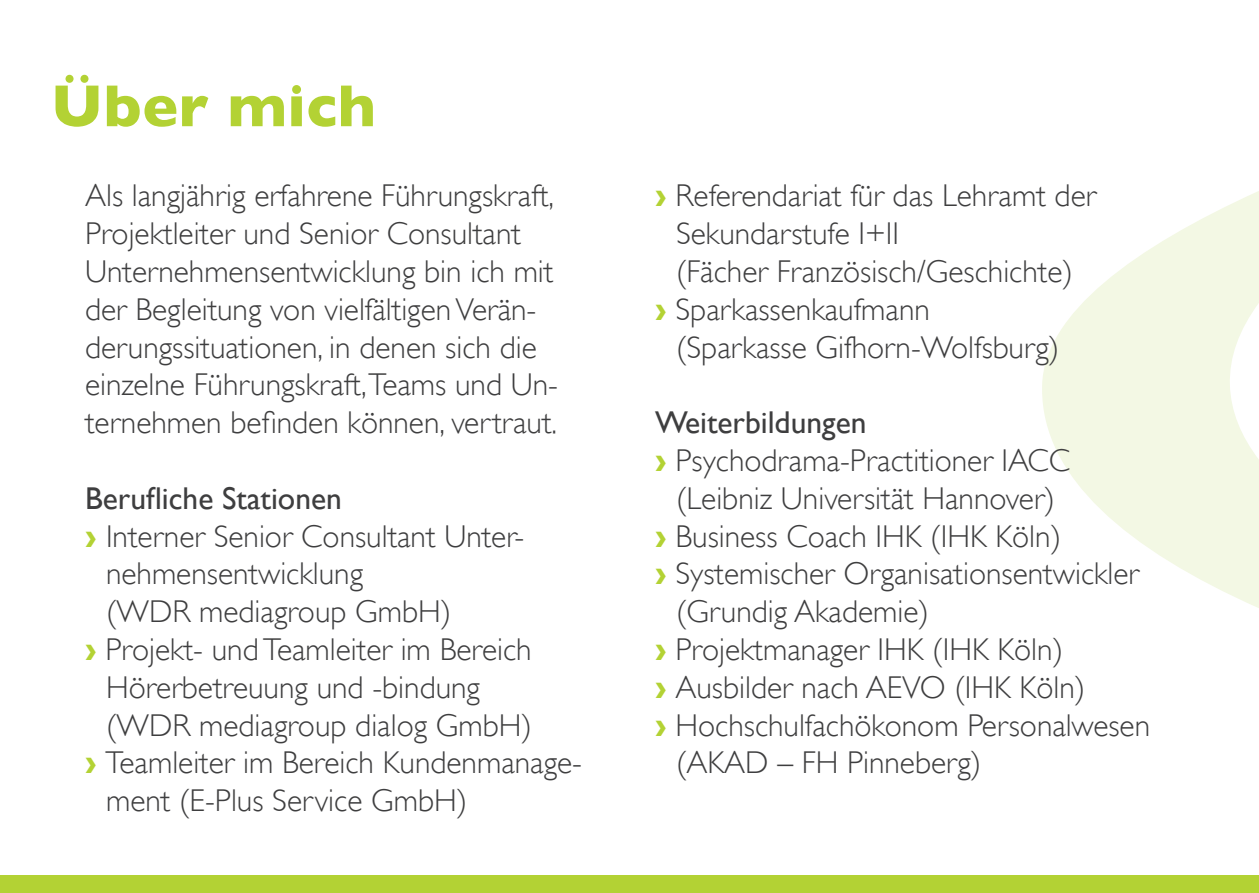
<style>
.page{position:relative;width:1259px;height:893px;background:#fff}
.page>*{position:absolute;margin:0;border:0;box-sizing:border-box;transform-origin:0 0}
.t1{font:700 60px "Gill Sans";letter-spacing:.01em;color:#b3d234}
.t2{font:300 31.5px/37.8px "Gill Sans";color:#3e3e3f}
.t3{font:31.5px "Gill Sans";color:#3e3e3f}
.s1{font-weight:700;color:#b3d234}
</style>
<div class="page">
<div style="left:0;top:876px;width:1259px;height:17px;background:#b3d234"></div>
<svg style="left:1042px;top:191px;width:217px;height:417px;fill:#f3f8e4"></svg>
<h1 class="t1" style="left:51px;top:71px;width:326px">Über mich</h1>
<p class="t2" style="left:85px;top:177px;width:474px">Als langjährig erfahrene Führungskraft, Projektleiter und Senior Consultant Unternehmensentwicklung bin ich mit der Begleitung von vielfältigen Verän&shy;derungssituationen, in denen sich die einzelne Führungskraft,Teams und Un&shy;ternehmen befinden können, vertraut.</p>
<p class="t3" style="left:85px;top:480px;width:258px">Berufliche Stationen</p>
<p class="t2" style="left:85px;top:517px;width:441px"><span class="s1">›</span> Interner Senior Consultant Unter-</p>
<p class="t2" style="left:106px;top:555px;width:259px">nehmensentwicklung</p>
<p class="t2" style="left:106px;top:593px;width:347px">(WDR mediagroup GmbH)</p>
<p class="t2" style="left:85px;top:630px;width:448px"><span class="s1">›</span> Projekt- und Teamleiter im Bereich</p>
<p class="t2" style="left:106px;top:668px;width:375px">Hörerbetreuung und -bindung</p>
<p class="t2" style="left:106px;top:706px;width:427px">(WDR mediagroup dialog GmbH)</p>
<p class="t2" style="left:85px;top:744px;width:498px"><span class="s1">›</span> Teamleiter im Bereich Kundenmanage-</p>
<p class="t2" style="left:106px;top:782px;width:363px">ment (E-Plus Service GmbH)</p>
<p class="t2" style="left:655px;top:177px;width:443px"><span class="s1">›</span> Referendariat für das Lehramt der</p>
<p class="t2" style="left:676px;top:215px;width:224px">Sekundarstufe I+II</p>
<p class="t2" style="left:676px;top:252px;width:398px">(Fächer Französisch/Geschichte)</p>
<p class="t2" style="left:655px;top:290px;width:276px"><span class="s1">›</span> Sparkassenkaufmann</p>
<p class="t2" style="left:676px;top:328px;width:385px">(Sparkasse Gifhorn-Wolfsburg)</p>
<p class="t3" style="left:655px;top:404px;width:213px">Weiterbildungen</p>
<p class="t2" style="left:655px;top:441px;width:417px"><span class="s1">›</span> Psychodrama-Practitioner IACC</p>
<p class="t2" style="left:676px;top:479px;width:380px">(Leibniz Universität Hannover)</p>
<p class="t2" style="left:655px;top:517px;width:408px"><span class="s1">›</span> Business Coach IHK (IHK Köln)</p>
<p class="t2" style="left:655px;top:555px;width:485px"><span class="s1">›</span> Systemischer Organisationsentwickler</p>
<p class="t2" style="left:676px;top:593px;width:254px">(Grundig Akademie)</p>
<p class="t2" style="left:655px;top:630px;width:410px"><span class="s1">›</span> Projektmanager IHK (IHK Köln)</p>
<p class="t2" style="left:655px;top:668px;width:432px"><span class="s1">›</span> Ausbilder nach AEVO (IHK Köln)</p>
<p class="t2" style="left:655px;top:706px;width:496px"><span class="s1">›</span> Hochschulfachökonom Personalwesen</p>
<p class="t2" style="left:676px;top:744px;width:307px">(AKAD – FH Pinneberg)</p>
</div>
